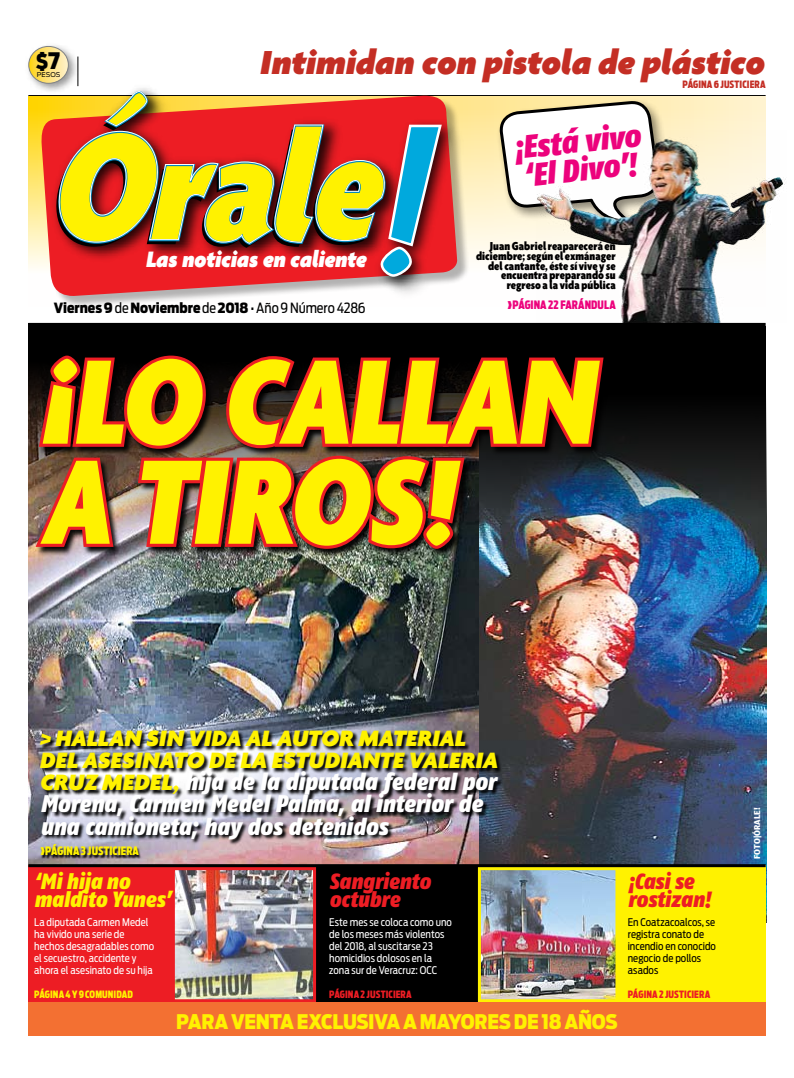
<style>
.page{position:relative;width:794px;height:1078px;background:#fff}
.page>*{position:absolute;margin:0;border:0;box-sizing:border-box;transform-origin:0 0}
.t1{font:900 condensed 130px/100px "Agenda";color:#fff200}
.t2{font:italic 900 36px "Agenda";letter-spacing:-.015em;color:#c42e24}
.t3{font:italic 900 32px/28px "Fago Co";color:#ed037d}
.t4{font:italic 900 24.1px "Agenda";letter-spacing:-.005em;color:#fff;scale:.93 1}
.t5{font:italic 900 24px/22px "Fago Co";color:#fff}
.t6{font:italic 900 24px/22px "Agenda";color:#fff200}
.t7{font:italic 900 22px/18px "Fago Co";color:#ed1d24}
.t8{font:italic 900 22px/18px "Fago Co";color:#fff200}
.t9{font:900 20.9px "Antenna Cond";color:#000}
.t10{font:900 20px "Antenna Cond";letter-spacing:-.015em;color:#fff200}
.t11{font:900 14px "Antenna Cond";letter-spacing:-.015em;color:#000}
.t12{font:900 condensed 12.5px/9.5px "Agenda";letter-spacing:.005em;color:#000;text-align:right}
.t13{font:900 11.5px "Antenna Extra Cond";letter-spacing:.005em;color:#fff200}
.t14{font:900 11.5px "Antenna Extra Cond";letter-spacing:.005em;color:#ed037d}
.t15{font:10.5px/12px "Antenna Cond";color:#fff}
.t16{font:10.5px/12px "Antenna Cond";color:#000}
.t17{font:900 10px "Antenna Extra Cond";letter-spacing:.01em;color:#ed1d24}
.t18{font:900 10px "Antenna Extra Cond";letter-spacing:.005em;color:#fff200}
.t19{font:900 10px "Antenna Extra Cond";letter-spacing:.01em;color:#c42e24}
.t20{font:700 condensed 8px "Poynter Agate";letter-spacing:.01em;color:#fff}
.t21{font:6.5px "Antenna";letter-spacing:.01em;color:#000}
.s1{font-size:22.5px}
.s2{font-weight:400}
.s3{font-family:"Agenda";color:#fff200}
</style>
<div class="page">
<div style="left:472px;top:326px;width:294px;height:680px;background:#000"></div>
<img style="left:479px;top:418px;width:287px;height:504px">
<div style="left:28px;top:865px;width:288px;height:137px;background:#ed1d24"></div>
<div style="left:478px;top:865px;width:287px;height:137px;background:#fff200"></div>
<div style="left:316px;top:865px;width:162px;height:137px;background:#000"></div>
<div style="left:28px;top:323px;width:450px;height:541px;background:#000"></div>
<img style="left:28px;top:374px;width:450px;height:490px">
<img style="left:176px;top:871px;width:136px;height:127px">
<div style="left:172px;top:867px;width:144px;height:135px;border:3px solid #ed1d24"></div>
<img style="left:482px;top:871px;width:132px;height:127px">
<div style="left:478px;top:867px;width:140px;height:135px;border:3px solid #fff200"></div>
<div style="left:35px;top:356px;width:577px;height:201px;background:#000;opacity:.95"></div>
<img style="left:31px;top:355px;width:576px;height:197px">
<div style="left:41px;top:731px;width:463px;height:113px;background:#000;opacity:.95"></div>
<div style="left:41px;top:844px;width:101px;height:13px;background:#000;opacity:.95"></div>
<hr style="left:28px;top:864px;width:737px;height:3px;background:#000">
<hr style="left:28px;top:95px;width:737px;height:3px;background:#000">
<svg style="left:28px;top:96px;width:737px;height:172px;background:#fef1c6"></svg>
<div style="left:43px;top:88px;width:426px;height:220px;background:#000;opacity:.3"></div>
<svg style="left:43px;top:96px;width:414px;height:200px;background:#df7d7d"></svg>
<img style="left:371px;top:115px;width:91px;height:182px">
<div style="left:28px;top:323px;width:737px;height:6px;background:#000"></div>
<svg style="left:29px;top:46px;width:414px;height:232px"></svg>
<div style="left:28px;top:46px;width:41px;height:38px;border:1px solid #808285;border-radius:50%"></div>
<div style="left:497px;top:98px;width:175px;height:138px;background:#000;opacity:.45"></div>
<svg style="left:498px;top:101px;width:163px;height:123px"></svg>
<div style="left:28px;top:1002px;width:737px;height:33px;background:#f37032"></div>
<img style="left:536px;top:130px;width:250px;height:193px">
<h3 class="t9" style="left:36px;top:49px;width:25px">$<span class="s1">7</span></h3>
<p class="t21" style="left:37px;top:71px;width:25px">PESOS</p>
<h2 class="t2" style="left:260px;top:40px;width:506px">INTIMIDAN CON PISTOLA DE PLÁSTICO</h2>
<p class="t19" style="left:682px;top:78px;width:85px">PÁGINA 6 JUSTICIERA</p>
<h3 class="t4" style="left:146px;top:244px;width:239px">LAS NOTICIAS EN CALIENTE</h3>
<h3 class="t3" style="left:512px;top:134px;width:129px;rotate:-6deg">¡Está vivo ‘El Divo’!</h3>
<p class="t12" style="left:476px;top:241px;width:141px">Juan Gabriel reaparecerá en diciembre; según el exmánager del cantante, éste sí vive y se encuentra preparando su regreso a la vida pública</p>
<h3 class="t11" style="left:54px;top:299px;width:313px">VIERNES 9 <span class="s2">de</span> NOVIEMBRE <span class="s2">de</span> 2018 <span class="s2">• Año 9 Número 4286</span></h3>
<p class="t14" style="left:507px;top:298px;width:110px">❱PÁGINA 22 FARÁNDULA</p>
<h1 class="t1" style="left:40px;top:349px;width:574px">¡Lo callan a tiros!</h1>
<h3 class="t6" style="left:40px;top:727px;width:459px">&gt; HALLAN SIN VIDA AL AUTOR MATERIAL<br>DEL ASESINATO DE LA ESTUDIANTE VALERIA</h3>
<h3 class="t5" style="left:40px;top:770px;width:457px"><span class="s3">CRUZ MEDEL,</span> hija de la diputada federal por<br>Morena, Carmen Medel Palma, al interior de una camioneta; hay dos detenidos</h3>
<p class="t13" style="left:40px;top:844px;width:100px">❱PÁGINA 3 JUSTICIERA</p>
<h3 class="t8" style="left:34px;top:871px;width:138px">‘Mi hija no maldito Yunes’</h3>
<h3 class="t7" style="left:329px;top:871px;width:103px">Sangriento octubre</h3>
<p class="t15" style="left:34px;top:915px;width:121px">La diputada Carmen Medel ha vivido una serie de hechos desagradables como el secuestro, accidente y ahora el asesinato de su hija</p>
<p class="t15" style="left:329px;top:916px;width:124px">Este mes se coloca como uno de los meses más violentos del 2018, al suscitarse 23 homicidios dolosos en la zona sur de Veracruz: OCC</p>
<p class="t18" style="left:34px;top:988px;width:100px">PÁGINA 4 Y 9 COMUNIDAD</p>
<p class="t17" style="left:329px;top:988px;width:84px">PÁGINA 2 JUSTICIERA</p>
<h3 class="t10" style="left:176px;top:1008px;width:311px">PARA VENTA EXCLUSIVA A MAYORES</h3>
<h3 class="t10" style="left:514px;top:1008px;width:105px">DE 18 AÑOS</h3>
<h3 class="t7" style="left:628px;top:871px;width:84px">¡Casi se rostizan!</h3>
<p class="t16" style="left:628px;top:916px;width:90px">En Coatzacoalcos, se registra conato de incendio en conocido negocio de pollos asados</p>
<p class="t17" style="left:628px;top:988px;width:84px">PÁGINA 2 JUSTICIERA</p>
<p class="t20" style="left:752px;top:859px;width:53px;rotate:-90deg">foto|órale!</p>
</div>
